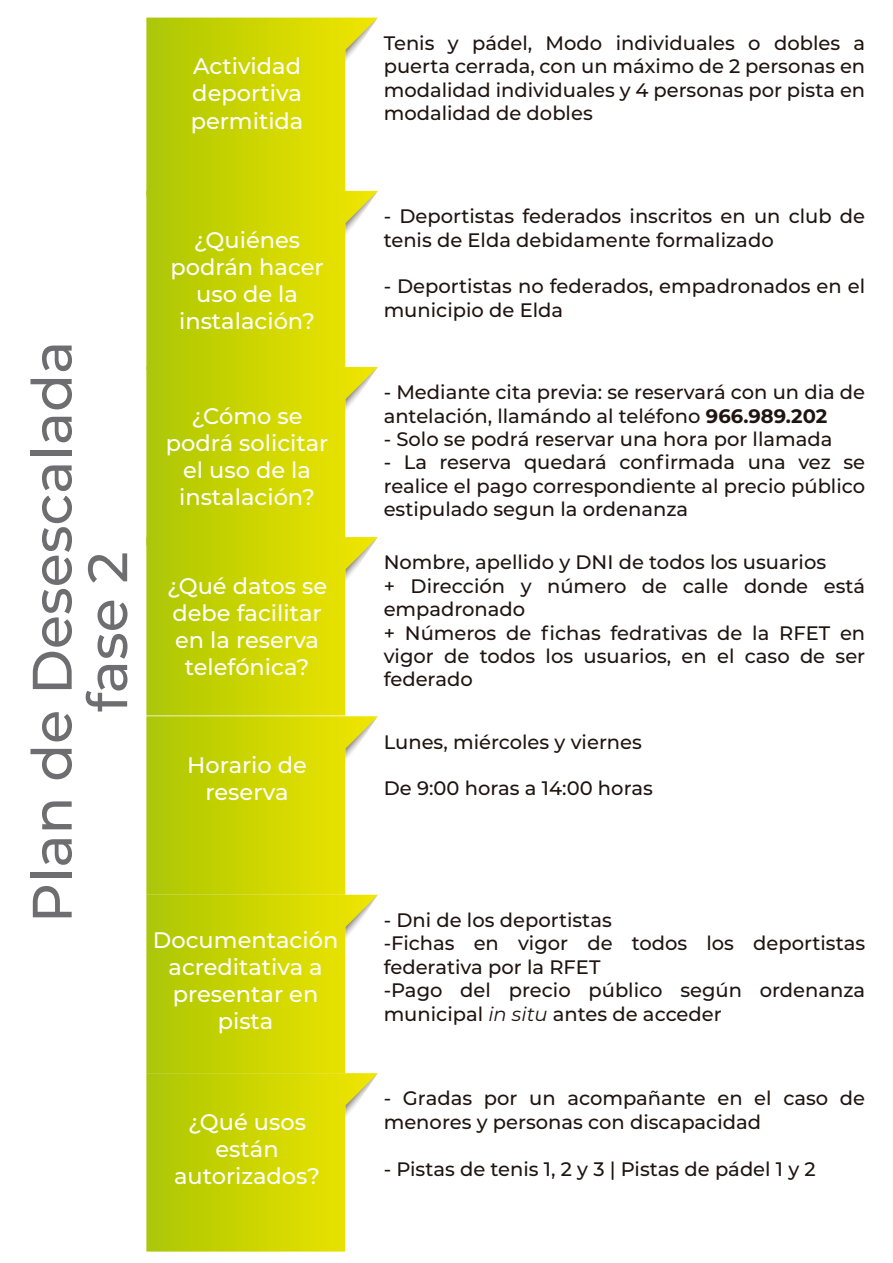
<style>
.page{position:relative;width:893px;height:1263px;background:#fff}
.page>*{position:absolute;margin:0;border:0;box-sizing:border-box;transform-origin:0 0}
.t1{font:500 55.5px/55.5px "Montserrat";color:#6e6e71;text-align:center}
.t2{font:500 22.5px/27px "Montserrat";color:#fff;text-align:center}
.t3{font:500 19.5px/23.4px "Montserrat";color:#1f1410}
.s1{font-weight:700}
.s2{font-weight:400;font-style:italic}
</style>
<div class="page">
<svg style="left:146px;top:18px;width:232px;height:1233px;background:#d0d922"></svg>
<p class="t2" style="left:191px;top:52px;width:114px;text-align:justify">Actividad deportiva permitida</p>
<h1 class="t1" style="left:22px;top:923px;width:584px;rotate:-90deg">Plan de Desescalada fase 2</h1>
<p class="t2" style="left:170px;top:225px;width:155px">¿Quiénes podrán hacer uso de la instalación?</p>
<p class="t2" style="left:166px;top:401px;width:164px">¿Cómo se podrá solicitar el uso de la instalación?</p>
<p class="t2" style="left:167px;top:572px;width:162px">¿Qué datos se debe facilitar en la reserva telefónica?</p>
<p class="t2" style="left:187px;top:751px;width:121px">Horario de reserva</p>
<p class="t2" style="left:153px;top:926px;width:187px">Documentación acreditativa a presentar en pista</p>
<p class="t2" style="left:174px;top:1108px;width:147px">¿Qué usos están autorizados?</p>
<p class="t3" style="left:384px;top:30px;width:483px;text-align:justify">Tenis y pádel, Modo individuales o dobles a puerta cerrada, con un máximo de 2 personas en modalidad individuales y 4 personas por pista en modalidad de dobles</p>
<p class="t3" style="left:384px;top:204px;width:483px">- Deportistas federados inscritos en un club de tenis de Elda debidamente formalizado</p>
<p class="t3" style="left:384px;top:274px;width:483px">- Deportistas no federados, empadronados en el municipio de Elda</p>
<p class="t3" style="left:384px;top:380px;width:483px">- Mediante cita previa: se reservará con un dia de antelación, llamándo al teléfono <span class="s1">966.989.202</span></p>
<p class="t3" style="left:384px;top:427px;width:450px">- Solo se podrá reservar una hora por llamada</p>
<p class="t3" style="left:384px;top:450px;width:483px;text-align:justify">- La reserva quedará confirmada una vez se realice el pago correspondiente al precio público estipulado segun la ordenanza</p>
<p class="t3" style="left:384px;top:550px;width:483px">Nombre, apellido y DNI de todos los usuarios<br>+ Dirección y número de calle donde está empadronado<br>+ Números de fichas fedrativas de la RFET en vigor de todos los usuarios, en el caso de ser federado</p>
<p class="t3" style="left:384px;top:729px;width:260px">Lunes, miércoles y viernes</p>
<p class="t3" style="left:384px;top:776px;width:271px">De 9:00 horas a 14:00 horas</p>
<p class="t3" style="left:384px;top:908px;width:483px">- Dni de los deportistas<br>-Fichas en vigor de todos los deportistas federativa por la RFET<br>-Pago del precio público según ordenanza municipal <span class="s2">in situ</span> antes de acceder</p>
<p class="t3" style="left:384px;top:1086px;width:483px">- Gradas por un acompañante en el caso de menores y personas con discapacidad</p>
<p class="t3" style="left:384px;top:1156px;width:433px">- Pistas de tenis 1, 2 y 3 | Pistas de pádel 1 y 2</p>
</div>
